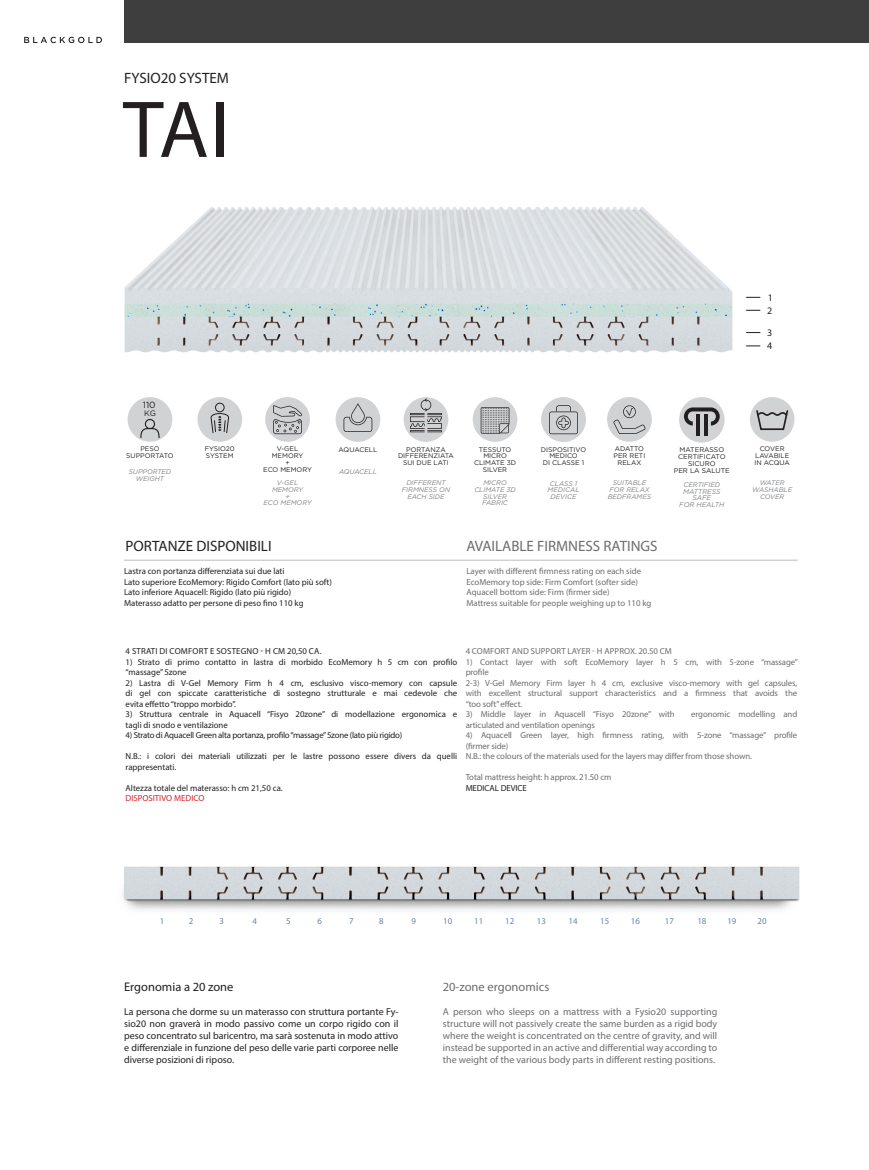
<style>
.page{position:relative;width:869px;height:1170px;background:#fff}
.page>*{position:absolute;margin:0;border:0;box-sizing:border-box;transform-origin:0 0}
.t1{font:81.25px "Myriad Pro";color:#231f20}
.t2{font:15px "Myriad Pro";color:#231f20}
.t3{font:15px "Myriad Pro";color:#6c6d70}
.Titoletti_Introduzio{font:12.5px "Myriad Pro";color:#6c6d70}
.Titoletti_Introduzio-2{font:12.5px "Myriad Pro";color:#231f20}
.t4{font:10px/12px "Myriad Pro";color:#6c6d70;text-align:justify}
.t5{font:10px/12px "Myriad Pro";color:#231f20;text-align:justify}
.t6{font:9px "Gotham HTF";color:#211e1e}
.t7{font:8.88px "Myriad Pro";color:#6386ae}
.t8{font:8.75px/10.5px "Myriad Pro";letter-spacing:-.01em;color:#6c6d70}
.t9{font:8.75px/10.5px "Myriad Pro";color:#231f20}
.t10{font:8.75px "Myriad Pro";letter-spacing:-.025em;color:#231f20}
.t11{font:8.75px "Myriad Pro";letter-spacing:.01em;color:#6c6d70}
.t12{font:8.75px "Myriad Pro";letter-spacing:.02em;color:#231f20}
.t13{font:8.75px "Myriad Pro";color:#d1232a}
.t14{font:7.88px "Gotham HTF";color:#211e1e}
.t15{font:6.75px/6.8px "Gotham HTF";color:#231f20;text-align:center}
.t16{font:italic 6.75px/6.8px "Gotham HTF";color:#808285;text-align:center}
.t17{font:6.62px/6.6px "Gotham HTF";color:#231f20;text-align:center}
.t18{font:italic 6.62px/6.6px "Gotham HTF";color:#808285;text-align:center}
</style>
<div class="page">
<img style="left:124px;top:207px;width:609px;height:146px">
<div style="left:124px;top:0;width:744px;height:43px;background:#3e3e3f"></div>
<svg style="left:24px;top:37px;width:78px;height:6px"></svg>
<hr style="left:124px;top:560px;width:673px;height:1px;background:#bcbdc0">
<svg style="left:746px;top:297px;width:14px;height:1px"></svg>
<svg style="left:746px;top:310px;width:14px;height:1px"></svg>
<svg style="left:746px;top:332px;width:14px;height:1px"></svg>
<svg style="left:746px;top:345px;width:14px;height:1px"></svg>
<div style="left:127px;top:397px;width:45px;height:45px;background:#d1d2d4;border-radius:50%"></div>
<svg style="left:140px;top:419px;width:20px;height:19px"></svg>
<div style="left:403px;top:397px;width:45px;height:45px;background:#d1d2d4;border-radius:50%"></div>
<svg style="left:410px;top:398px;width:31px;height:34px"></svg>
<div style="left:335px;top:397px;width:45px;height:45px;background:#d1d2d4;border-radius:50%"></div>
<svg style="left:343px;top:403px;width:29px;height:29px"></svg>
<div style="left:541px;top:397px;width:44px;height:45px;background:#d1d2d4;border-radius:50%"></div>
<svg style="left:549px;top:405px;width:28px;height:29px"></svg>
<div style="left:678px;top:397px;width:46px;height:45px;background:#d1d2d4;border-radius:50%"></div>
<svg style="left:684px;top:407px;width:35px;height:18px"></svg>
<svg style="left:695px;top:414px;width:4px;height:21px"></svg>
<svg style="left:703px;top:414px;width:4px;height:21px"></svg>
<div style="left:197px;top:397px;width:45px;height:45px;background:#d1d2d4;border-radius:50%"></div>
<svg style="left:210px;top:402px;width:19px;height:31px"></svg>
<div style="left:472px;top:397px;width:45px;height:45px;background:#d1d2d4;border-radius:50%"></div>
<svg style="left:480px;top:407px;width:29px;height:26px"></svg>
<div style="left:606px;top:397px;width:45px;height:45px;background:#d1d2d4;border-radius:50%"></div>
<svg style="left:613px;top:405px;width:32px;height:29px"></svg>
<div style="left:749px;top:397px;width:45px;height:44px;background:#d1d2d4;border-radius:50%"></div>
<svg style="left:756px;top:410px;width:33px;height:20px"></svg>
<div style="left:265px;top:397px;width:45px;height:44px;background:#d1d2d4;border-radius:50%"></div>
<svg style="left:273px;top:405px;width:29px;height:29px"></svg>
<img style="left:123px;top:866px;width:677px;height:44px">
<p class="t2" style="left:124px;top:69px;width:106px">FYSIO20 SYSTEM</p>
<p class="t1" style="left:123px;top:79px;width:108px">TAI</p>
<p class="t6" style="left:143px;top:399px;width:14px">110</p>
<p class="t17" style="left:126px;top:445px;width:49px">PESO<br>SUPPORTATO</p>
<p class="t18" style="left:129px;top:468px;width:44px">SUPPORTED<br>WEIGHT</p>
<p class="t14" style="left:144px;top:409px;width:13px">KG</p>
<p class="t17" style="left:263px;top:445px;width:50px">V-GEL<br>MEMORY<br>+<br>ECO MEMORY</p>
<p class="t18" style="left:263px;top:479px;width:49px">V-GEL<br>MEMORY<br>+<br>ECO MEMORY</p>
<p class="t17" style="left:205px;top:445px;width:31px;text-align:left">FYSIO20<br>SYSTEM</p>
<p class="t17" style="left:474px;top:445px;width:44px">TESSUTO<br>MICRO<br>CLIMATE 3D<br>SILVER</p>
<p class="t18" style="left:474px;top:479px;width:43px">MICRO<br>CLIMATE 3D<br>SILVER<br>FABRIC</p>
<p class="t17" style="left:338px;top:445px;width:40px">AQUACELL</p>
<p class="t18" style="left:339px;top:468px;width:39px">AQUACELL</p>
<p class="t17" style="left:398px;top:445px;width:57px">PORTANZA<br>DIFFERENZIATA<br>SUI DUE LATI</p>
<p class="t18" style="left:401px;top:479px;width:50px">DIFFERENT<br>FIRMNESS ON<br>EACH SIDE</p>
<p class="t15" style="left:540px;top:446px;width:47px">DISPOSITIVO<br>MEDICO<br>DI CLASSE 1</p>
<p class="t16" style="left:547px;top:480px;width:33px">CLASS 1<br>MEDICAL<br>DEVICE</p>
<p class="t17" style="left:613px;top:445px;width:33px">ADATTO<br>PER RETI<br>RELAX</p>
<p class="t18" style="left:607px;top:479px;width:45px">SUITABLE<br>FOR RELAX<br>BEDFRAMES</p>
<p class="t2" style="left:125px;top:536px;width:147px">PORTANZE DISPONIBILI</p>
<p class="t3" style="left:466px;top:536px;width:193px">AVAILABLE FIRMNESS RATINGS</p>
<p class="t9" style="left:124px;top:566px;width:162px">Lastra con portanza differenziata sui due lati</p>
<p class="t9" style="left:124px;top:576px;width:209px">Lato superiore EcoMemory: Rigido Comfort (lato più soft)</p>
<p class="t9" style="left:124px;top:587px;width:168px">Lato inferiore Aquacell: Rigido (lato più rigido)</p>
<p class="t9" style="left:124px;top:597px;width:181px">Materasso adatto per persone di peso fino 110 kg</p>
<p class="t8" style="left:466px;top:566px;width:176px">Layer with different firmness rating on each side</p>
<p class="t8" style="left:466px;top:576px;width:173px">EcoMemory top side: Firm Comfort (softer side)</p>
<p class="t8" style="left:466px;top:587px;width:145px">Aquacell bottom side: Firm (firmer side)</p>
<p class="t8" style="left:466px;top:597px;width:186px">Mattress suitable for people weighing up to 110 kg</p>
<p class="t15" style="left:673px;top:446px;width:58px">MATERASSO<br>CERTIFICATO<br>SICURO<br>PER LA SALUTE</p>
<p class="t16" style="left:679px;top:481px;width:47px">CERTIFIED<br>MATTRESS<br>SAFE<br>FOR HEALTH</p>
<p class="t5" style="left:767px;top:291px;width:7px">1</p>
<p class="t5" style="left:766px;top:304px;width:7px">2</p>
<p class="t5" style="left:766px;top:326px;width:7px">3</p>
<p class="t5" style="left:766px;top:340px;width:7px">4</p>
<p class="t17" style="left:754px;top:445px;width:37px">COVER<br>LAVABILE<br>IN ACQUA</p>
<p class="t18" style="left:752px;top:479px;width:41px">WATER<br>WASHABLE<br>COVER</p>
<p class="t12" style="left:125px;top:645px;width:197px">4 STRATI DI COMFORT E SOSTEGNO - H CM 20,50 CA.</p>
<p class="t9" style="left:125px;top:656px;width:333px">1) Strato di primo contatto in lastra di morbido EcoMemory h 5 cm con profilo “massage” 5zone</p>
<p class="t9" style="left:125px;top:677px;width:333px;text-align:justify">2) Lastra di V-Gel Memory Firm h 4 cm, esclusivo visco-memory con capsule di gel con spiccate caratteristiche di sostegno strutturale e mai cedevole che evita effetto “troppo morbido”.</p>
<p class="t9" style="left:125px;top:708px;width:333px">3) Struttura centrale in Aquacell “Fisyo 20zone” di modellazione ergonomica e tagli di snodo e ventilazione</p>
<p class="t10" style="left:125px;top:729px;width:278px">4) Strato di Aquacell Green alta portanza, profilo “massage” 5zone (lato più rigido)</p>
<p class="t9" style="left:125px;top:750px;width:333px">N.B.: i colori dei materiali utilizzati per le lastre possono essere divers da quelli rappresentati.</p>
<p class="t9" style="left:125px;top:782px;width:158px">Altezza totale del materasso: h cm 21,50 ca.</p>
<p class="t13" style="left:125px;top:792px;width:80px">DISPOSITIVO MEDICO</p>
<p class="t11" style="left:465px;top:645px;width:208px">4 COMFORT AND SUPPORT LAYER - H APPROX. 20.50 CM</p>
<p class="t8" style="left:465px;top:656px;width:334px">1) Contact layer with soft EcoMemory layer h 5 cm, with 5-zone “massage” profile</p>
<p class="t8" style="left:465px;top:677px;width:333px;text-align:justify">2-3) V-Gel Memory Firm layer h 4 cm, exclusive visco-memory with gel capsules, with excellent structural support characteristics and a firmness that avoids the “too soft” effect.</p>
<p class="t8" style="left:465px;top:708px;width:210px">3) Middle layer in Aquacell “Fisyo 20zone” with</p>
<p class="t8" style="left:691px;top:708px;width:107px">ergonomic modelling and</p>
<p class="t8" style="left:465px;top:719px;width:131px">articulated and ventilation openings</p>
<p class="t8" style="left:465px;top:729px;width:333px">4) Aquacell Green layer, high firmness rating, with 5-zone “massage” profile (firmer side)</p>
<p class="t8" style="left:465px;top:750px;width:288px">N.B.: the colours of the materials used for the layers may differ from those shown.</p>
<p class="t8" style="left:465px;top:771px;width:147px">Total mattress height: h approx. 21.50 cm</p>
<p class="t9" style="left:465px;top:782px;width:63px">MEDICAL DEVICE</p>
<p class="t7" style="left:160px;top:915px;width:6px">1</p>
<p class="t7" style="left:189px;top:915px;width:6px">2</p>
<p class="t7" style="left:219px;top:915px;width:6px">3</p>
<p class="t7" style="left:252px;top:915px;width:6px">4</p>
<p class="t7" style="left:286px;top:915px;width:6px">5</p>
<p class="t7" style="left:317px;top:915px;width:6px">6</p>
<p class="t7" style="left:349px;top:915px;width:6px">7</p>
<p class="t7" style="left:379px;top:915px;width:6px">8</p>
<p class="t7" style="left:411px;top:915px;width:6px">9</p>
<p class="t7" style="left:443px;top:915px;width:11px">10</p>
<p class="t7" style="left:474px;top:915px;width:11px">11</p>
<p class="t7" style="left:505px;top:915px;width:11px">12</p>
<p class="t7" style="left:536px;top:915px;width:11px">13</p>
<p class="t7" style="left:568px;top:915px;width:11px">14</p>
<p class="t7" style="left:600px;top:915px;width:11px">15</p>
<p class="t7" style="left:630px;top:915px;width:11px">16</p>
<p class="t7" style="left:664px;top:915px;width:11px">17</p>
<p class="t7" style="left:697px;top:915px;width:11px">18</p>
<p class="t7" style="left:727px;top:915px;width:11px">19</p>
<p class="t7" style="left:757px;top:915px;width:11px">20</p>
<p class="Titoletti_Introduzio-2" style="left:124px;top:978px;width:111px">Ergonomia a 20 zone</p>
<p class="t5" style="left:124px;top:1005px;width:276px">La persona che dorme su un materasso con struttura portante Fy&shy;sio20 non graverà in modo passivo come un corpo rigido con il peso concentrato sul baricentro, ma sarà sostenuta in modo attivo e differenziale in funzione del peso delle varie parti corporee nelle diverse posizioni di riposo.</p>
<p class="Titoletti_Introduzio" style="left:442px;top:978px;width:108px">20-zone ergonomics</p>
<p class="t4" style="left:442px;top:1005px;width:276px">A person who sleeps on a mattress with a Fysio20 supporting structure will not passively create the same burden as a rigid body where the weight is concentrated on the centre of gravity, and will instead be supported in an active and differential way according to the weight of the various body parts in different resting positions.</p>
</div>
